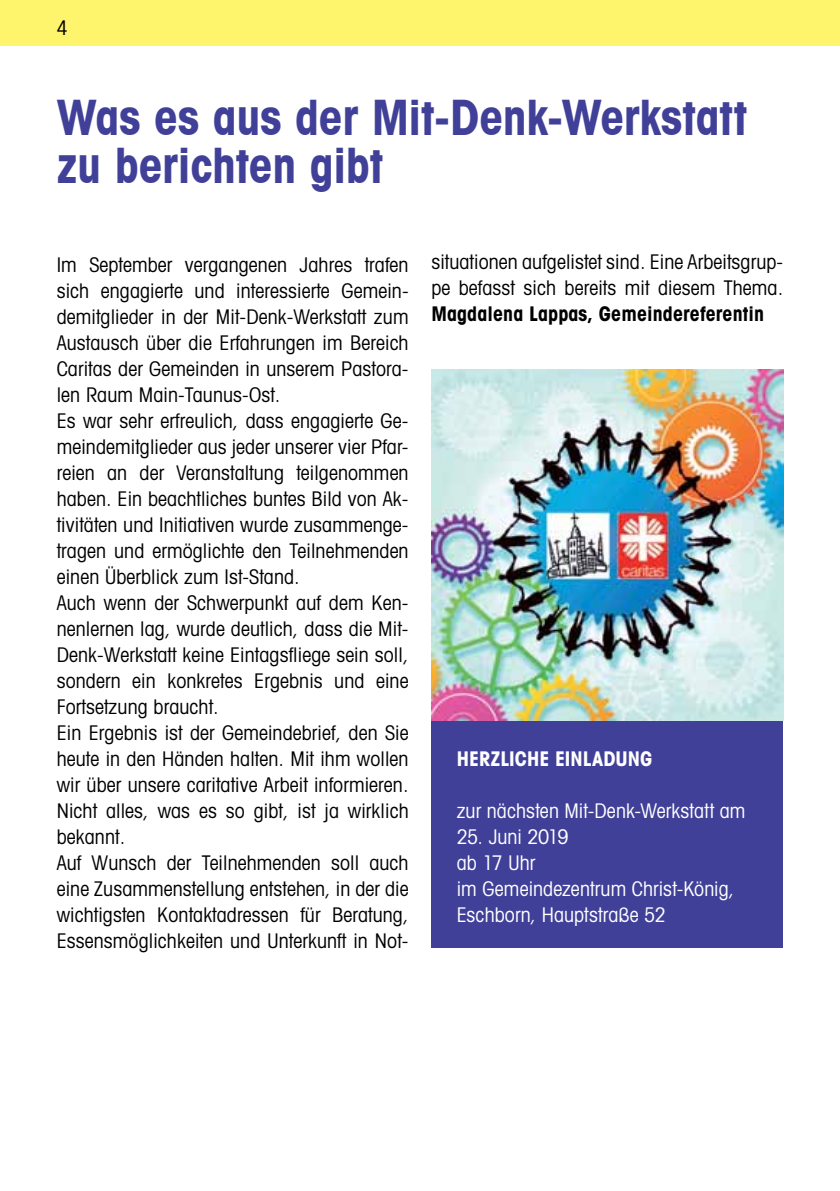
<style>
.page{position:relative;width:840px;height:1191px;background:#fff}
.page>*{position:absolute;margin:0;border:0;box-sizing:border-box;transform-origin:0 0}
.t1{font:700 condensed 48px/48px "Trendex Condensed S Si";letter-spacing:-.005em;color:#414099}
.t2{font:condensed 20px/26px "Trendex S Si";letter-spacing:.005em;color:#000}
.t3{font:condensed 20px/26px "Trendex S Si";letter-spacing:.005em;color:#fff}
.t4{font:700 condensed 20px "Trendex S Si";letter-spacing:.005em;color:#000}
.t5{font:700 condensed 20px "Trendex S Si";color:#fff}
</style>
<div class="page">
<div style="left:0;top:0;width:839px;height:45px;background:#fff56d"></div>
<div style="left:431px;top:597px;width:351px;height:351px;background:#414099"></div>
<img style="left:431px;top:370px;width:351px;height:350px">
<p class="t2" style="left:57px;top:15px;width:13px">4</p>
<h1 class="t1" style="left:57px;top:92px;width:691px">Was es aus der Mit-Denk-Werkstatt zu berichten gibt</h1>
<p class="t2" style="left:57px;top:251px;width:353px">Im September vergangenen Jahres trafen sich engagierte und interessierte Gemein&shy;demitglieder in der Mit-Denk-Werkstatt zum Austausch über die Erfahrungen im Bereich Caritas der Gemeinden in unserem Pastora&shy;len Raum Main-Taunus-Ost.<br>Es war sehr erfreulich, dass engagierte Ge&shy;meindemitglieder aus jeder unserer vier Pfar&shy;reien an der Veranstaltung teilgenommen haben. Ein beachtliches buntes Bild von Ak&shy;tivitäten und Initiativen wurde zusammenge&shy;tragen und ermöglichte den Teilnehmenden einen Überblick zum Ist-Stand.<br>Auch wenn der Schwerpunkt auf dem Ken&shy;nenlernen lag, wurde deutlich, dass die Mit-Denk-Werkstatt keine Eintagsfliege sein soll, sondern ein konkretes Ergebnis und eine Fortsetzung braucht.<br>Ein Ergebnis ist der Gemeindebrief, den Sie heute in den Händen halten. Mit ihm wollen wir über unsere caritative Arbeit informieren.<br>Nicht alles, was es so gibt, ist ja wirklich bekannt.<br>Auf Wunsch der Teilnehmenden soll auch eine Zusammenstellung entstehen, in der die wichtigsten Kontaktadressen für Beratung, Essensmöglichkeiten und Unterkunft in Not-</p>
<p class="t2" style="left:431px;top:248px;width:353px">situationen aufgelistet sind. Eine Arbeitsgrup&shy;pe befasst sich bereits mit diesem Thema.</p>
<p class="t4" style="left:431px;top:301px;width:334px">Magdalena Lappas, Gemeindereferentin</p>
<p class="t5" style="left:456px;top:745px;width:197px">HERZLICHE EINLADUNG</p>
<p class="t3" style="left:456px;top:797px;width:290px">zur nächsten Mit-Denk-Werkstatt am</p>
<p class="t3" style="left:456px;top:823px;width:279px">25. Juni 2019<br>ab 17 Uhr<br>im Gemeindezentrum Christ-König,<br>Eschborn, Hauptstraße 52</p>
</div>
